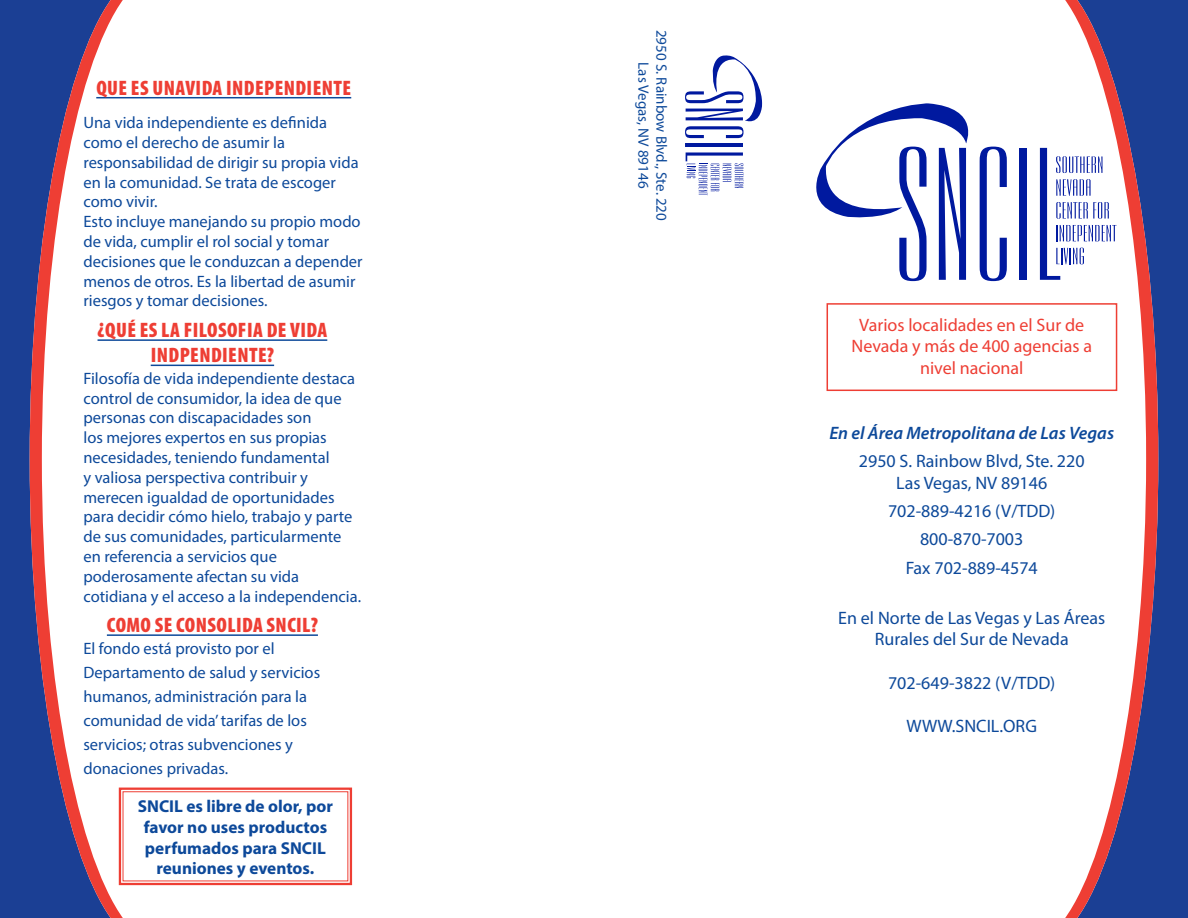
<style>
.page{position:relative;width:1188px;height:918px;background:#fff}
.page>*{position:absolute;margin:0;border:0;box-sizing:border-box;transform-origin:0 0}
.t1{font:900 condensed 21px "Myriad Pro";letter-spacing:.02em;color:#ee3e34}
.body{font:18px "Myriad Pro";color:#0d499a}
.body-2{font:18px "Myriad Pro";color:#ee3e34}
.body-3{font:italic 600 18px "Myriad Pro";color:#0d499a}
.body-4{font:700 17.25px/20.7px "Myriad Pro";color:#0d499a;text-align:center}
.body-5{font:16.5px/19.8px "Myriad Pro";color:#0d499a}
.body-6{font:15px "Myriad Pro";color:#0d499a}
</style>
<div class="page">
<div style="left:1158px;top:0;width:30px;height:918px;background:#1b3f94"></div>
<svg style="left:1065px;top:0;width:93px;height:918px"></svg>
<div style="left:1019px;top:148px;width:7px;height:132px;background:#00199f"></div>
<svg style="left:816px;top:103px;width:191px;height:178px"></svg>
<svg style="left:1040px;top:148px;width:77px;height:132px"></svg>
<div style="left:0;top:0;width:30px;height:918px;background:#1b3f94"></div>
<svg style="left:30px;top:0;width:98px;height:918px"></svg>
<hr style="left:96px;top:97px;width:255px;height:1px;background:#0d499a">
<hr style="left:686px;top:143px;width:57px;height:4px;background:#00199f">
<svg style="left:685px;top:55px;width:77px;height:83px"></svg>
<svg style="left:685px;top:152px;width:59px;height:43px"></svg>
<div style="left:827px;top:303px;width:290px;height:88px;border:2px solid #ee3e34"></div>
<hr style="left:107px;top:634px;width:211px;height:2px;background:#0d499a">
<hr style="left:98px;top:339px;width:229px;height:2px;background:#0d499a">
<hr style="left:151px;top:365px;width:123px;height:1px;background:#0d499a">
<svg style="left:118px;top:786px;width:235px;height:100px"></svg>
<div style="left:123px;top:791px;width:225px;height:90px;border:1px solid #ee3e34"></div>
<p class="t1" style="left:96px;top:74px;width:256px">QUE ES UNAVIDA INDEPENDIENTE</p>
<p class="body-5" style="left:83px;top:112px;width:277px">Una vida independiente es definida como el derecho de asumir la responsabilidad de dirigir su propia vida en la comunidad. Se trata de escoger como vivir.</p>
<p class="body-5" style="left:83px;top:211px;width:281px">Esto incluye manejando su propio modo de vida, cumplir el rol social y tomar decisiones que le conduzcan a depender menos de otros. Es la libertad de asumir riesgos y tomar decisiones.</p>
<p class="t1" style="left:98px;top:317px;width:231px">¿QUÉ ES LA FILOSOFIA DE VIDA</p>
<p class="t1" style="left:151px;top:342px;width:125px">INDPENDIENTE?</p>
<p class="body-5" style="left:83px;top:368px;width:273px">Filosofía de vida independiente destaca</p>
<p class="body-5" style="left:83px;top:388px;width:260px">control de consumidor, la idea de que</p>
<p class="body-5" style="left:83px;top:408px;width:271px">personas con discapacidades son<br>los mejores expertos en sus propias necesidades, teniendo fundamental<br>y valiosa perspectiva contribuir y merecen igualdad de oportunidades para decidir cómo hielo, trabajo y parte de sus comunidades, particularmente en referencia a servicios que poderosamente afectan su vida</p>
<p class="body-5" style="left:83px;top:586px;width:279px">cotidiana y el acceso a la independencia.</p>
<p class="t1" style="left:107px;top:612px;width:213px">COMO SE CONSOLIDA SNCIL?</p>
<p class="body-5" style="left:83px;top:636px;width:238px;line-height:24px">El fondo está provisto por el<br>Departamento de salud y servicios humanos, administración para la comunidad de vida’ tarifas de los</p>
<p class="body-5" style="left:83px;top:732px;width:211px;line-height:24px">servicios; otras subvenciones y donaciones privadas.</p>
<p class="body-4" style="left:138px;top:796px;width:197px">SNCIL es libre de olor, por favor no uses productos perfumados para SNCIL reuniones y eventos.</p>
<p class="body-6" style="left:671px;top:30px;width:193px;rotate:90deg">2950 S. Rainbow Blvd., Ste. 220</p>
<p class="body-6" style="left:653px;top:62px;width:127px;rotate:90deg">Las Vegas, NV 89146</p>
<p class="body-2" style="left:859px;top:314px;width:226px">Varios localidades en el Sur de</p>
<p class="body-2" style="left:852px;top:335px;width:242px">Nevada y más de 400 agencias a</p>
<p class="body-2" style="left:920px;top:357px;width:105px">nivel nacional</p>
<p class="body-3" style="left:829px;top:421px;width:286px">En el Área Metropolitana de Las Vegas</p>
<p class="body" style="left:859px;top:450px;width:227px">2950 S. Rainbow Blvd, Ste. 220</p>
<p class="body" style="left:896px;top:472px;width:153px">Las Vegas, NV 89146</p>
<p class="body" style="left:888px;top:500px;width:169px">702-889-4216 (V/TDD)</p>
<p class="body" style="left:920px;top:528px;width:105px">800-870-7003</p>
<p class="body" style="left:906px;top:557px;width:134px">Fax 702-889-4574</p>
<p class="body" style="left:838px;top:607px;width:268px">En el Norte de Las Vegas y Las Áreas</p>
<p class="body" style="left:875px;top:628px;width:195px">Rurales del Sur de Nevada</p>
<p class="body" style="left:888px;top:671px;width:169px">702-649-3822 (V/TDD)</p>
<p class="body" style="left:907px;top:715px;width:132px">WWW.SNCIL.ORG</p>
</div>
